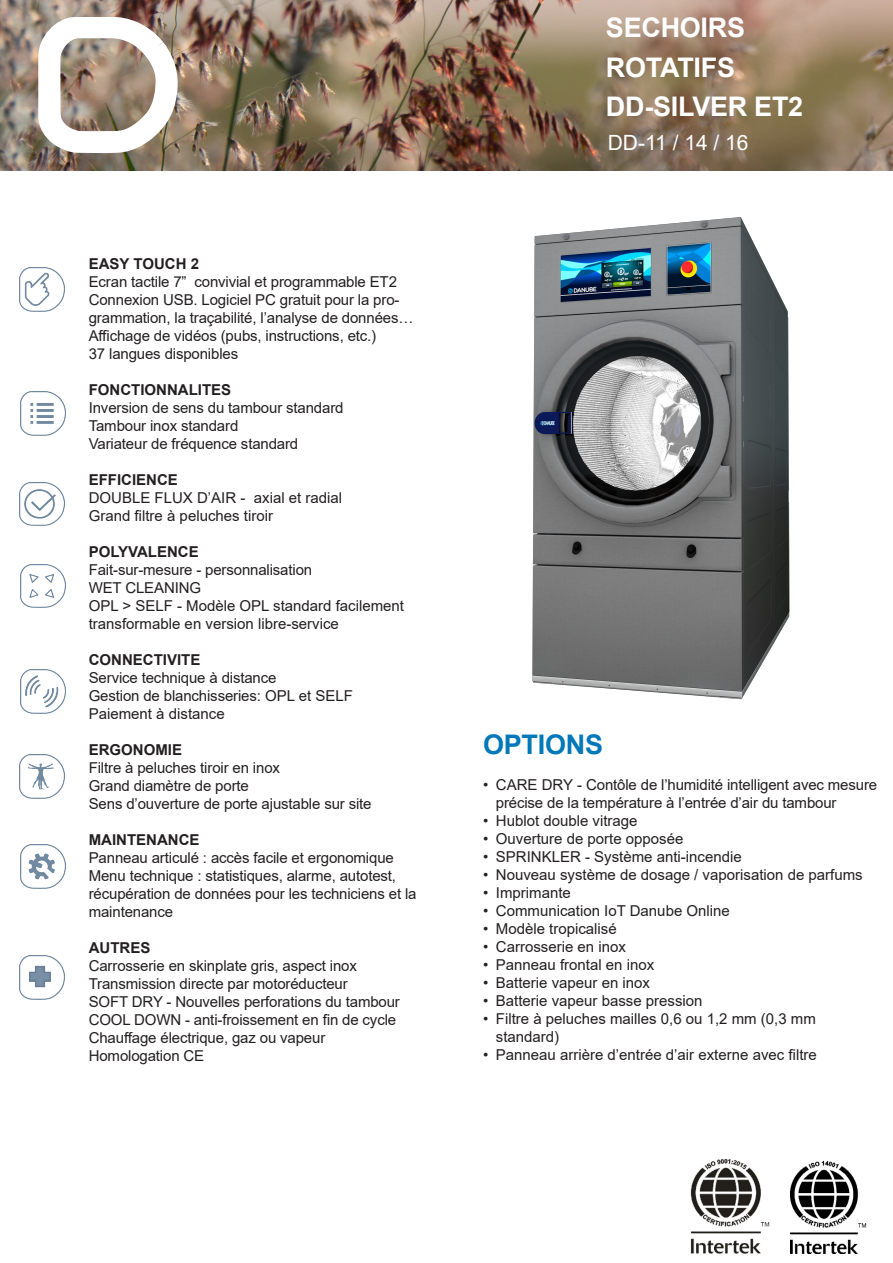
<style>
.page{position:relative;width:893px;height:1263px;background:#fff}
.page>*{position:absolute;margin:0;border:0;box-sizing:border-box;transform-origin:0 0}
.t1{font:700 27px "Arial";letter-spacing:-.01em;color:#fff}
.t2{font:700 27px "Arial";letter-spacing:-.01em;color:#0078b9}
.t3{font:21px "Arial";color:#fff}
.t4{font:15px/18px "Arial";letter-spacing:-.01em;color:#231f20}
.t5{font:700 15px "Arial";color:#231f20}
</style>
<div class="page">
<img style="left:0;top:0;width:893px;height:170px">
<img style="left:31px;top:10px;width:160px;height:150px">
<img style="left:791px;top:1161px;width:76px;height:92px">
<img style="left:690px;top:1158px;width:80px;height:96px">
<img style="left:20px;top:956px;width:44px;height:43px">
<img style="left:20px;top:391px;width:45px;height:44px">
<img style="left:20px;top:482px;width:44px;height:44px">
<img style="left:20px;top:845px;width:45px;height:43px">
<img style="left:20px;top:267px;width:45px;height:44px">
<img style="left:20px;top:564px;width:45px;height:44px">
<img style="left:20px;top:669px;width:45px;height:44px">
<img style="left:20px;top:754px;width:44px;height:44px">
<img style="left:532px;top:217px;width:258px;height:483px">
<p class="t5" style="left:89px;top:253px;width:112px">EASY TOUCH 2</p>
<p class="t4" style="left:89px;top:273px;width:310px">Ecran tactile 7” convivial et programmable ET2</p>
<p class="t4" style="left:89px;top:291px;width:326px">Connexion USB. Logiciel PC gratuit pour la pro&shy;grammation, la traçabilité, l’analyse de données…</p>
<p class="t4" style="left:89px;top:327px;width:289px">Affichage de vidéos (pubs, instructions, etc.)</p>
<p class="t4" style="left:89px;top:345px;width:151px">37 langues disponibles</p>
<p class="t5" style="left:89px;top:379px;width:144px">FONCTIONNALITES</p>
<p class="t4" style="left:89px;top:399px;width:256px">Inversion de sens du tambour standard</p>
<p class="t4" style="left:89px;top:417px;width:151px">Tambour inox standard</p>
<p class="t4" style="left:89px;top:435px;width:211px">Variateur de fréquence standard</p>
<p class="t5" style="left:89px;top:469px;width:91px">EFFICIENCE</p>
<p class="t4" style="left:89px;top:489px;width:255px">DOUBLE FLUX D’AIR - axial et radial</p>
<p class="t4" style="left:89px;top:507px;width:186px">Grand filtre à peluches tiroir</p>
<p class="t5" style="left:89px;top:541px;width:112px">POLYVALENCE</p>
<p class="t4" style="left:89px;top:561px;width:225px">Fait-sur-mesure - personnalisation</p>
<p class="t4" style="left:89px;top:579px;width:114px">WET CLEANING</p>
<p class="t4" style="left:89px;top:597px;width:317px">OPL &gt; SELF - Modèle OPL standard facilement transformable en version libre-service</p>
<p class="t5" style="left:89px;top:649px;width:113px">CONNECTIVITE</p>
<p class="t4" style="left:89px;top:669px;width:189px">Service technique à distance</p>
<p class="t4" style="left:89px;top:687px;width:266px">Gestion de blanchisseries: OPL et SELF</p>
<p class="t4" style="left:89px;top:705px;width:137px">Paiement à distance</p>
<p class="t5" style="left:89px;top:739px;width:95px">ERGONOMIE</p>
<p class="t4" style="left:89px;top:759px;width:193px">Filtre à peluches tiroir en inox</p>
<p class="t4" style="left:89px;top:777px;width:162px">Grand diamètre de porte</p>
<p class="t4" style="left:89px;top:795px;width:284px">Sens d’ouverture de porte ajustable sur site</p>
<p class="t5" style="left:89px;top:829px;width:112px">MAINTENANCE</p>
<p class="t4" style="left:89px;top:849px;width:307px">Panneau articulé : accès facile et ergonomique</p>
<p class="t4" style="left:89px;top:867px;width:329px">Menu technique : statistiques, alarme, autotest, récupération de données pour les techniciens et la maintenance</p>
<p class="t5" style="left:89px;top:937px;width:63px">AUTRES</p>
<p class="t4" style="left:89px;top:957px;width:270px">Carrosserie en skinplate gris, aspect inox</p>
<p class="t4" style="left:89px;top:975px;width:260px">Transmission directe par motoréducteur</p>
<p class="t4" style="left:89px;top:993px;width:313px">SOFT DRY - Nouvelles perforations du tambour</p>
<p class="t4" style="left:89px;top:1011px;width:309px">COOL DOWN - anti-froissement en fin de cycle</p>
<p class="t4" style="left:89px;top:1029px;width:238px">Chauffage électrique, gaz ou vapeur</p>
<p class="t4" style="left:89px;top:1047px;width:117px">Homologation CE</p>
<p class="t1" style="left:606px;top:8px;width:141px">SECHOIRS</p>
<p class="t1" style="left:606px;top:48px;width:131px">ROTATIFS</p>
<p class="t1" style="left:606px;top:88px;width:199px">DD-SILVER ET2</p>
<p class="t3" style="left:608px;top:128px;width:142px">DD-11 / 14 / 16</p>
<p class="t2" style="left:483px;top:725px;width:121px">OPTIONS</p>
<p class="t4" style="left:496px;top:775px;width:383px;text-indent:-13px">• CARE DRY - Contôle de l’humidité intelligent avec mesure précise de la température à l’entrée d’air du tambour</p>
<p class="t4" style="left:483px;top:811px;width:156px">• Hublot double vitrage</p>
<p class="t4" style="left:483px;top:829px;width:202px">• Ouverture de porte opposée</p>
<p class="t4" style="left:483px;top:847px;width:260px">• SPRINKLER - Système anti-incendie</p>
<p class="t4" style="left:483px;top:865px;width:381px">• Nouveau système de dosage / vaporisation de parfums</p>
<p class="t4" style="left:483px;top:883px;width:89px">• Imprimante</p>
<p class="t4" style="left:483px;top:901px;width:248px">• Communication IoT Danube Online</p>
<p class="t4" style="left:483px;top:919px;width:135px">• Modèle tropicalisé</p>
<p class="t4" style="left:483px;top:937px;width:144px">• Carrosserie en inox</p>
<p class="t4" style="left:483px;top:955px;width:173px">• Panneau frontal en inox</p>
<p class="t4" style="left:483px;top:973px;width:169px">• Batterie vapeur en inox</p>
<p class="t4" style="left:483px;top:991px;width:221px">• Batterie vapeur basse pression</p>
<p class="t4" style="left:496px;top:1009px;width:322px;text-indent:-13px">• Filtre à peluches mailles 0,6 ou 1,2 mm (0,3 mm standard)</p>
<p class="t4" style="left:483px;top:1045px;width:335px">• Panneau arrière d’entrée d’air externe avec filtre</p>
</div>
